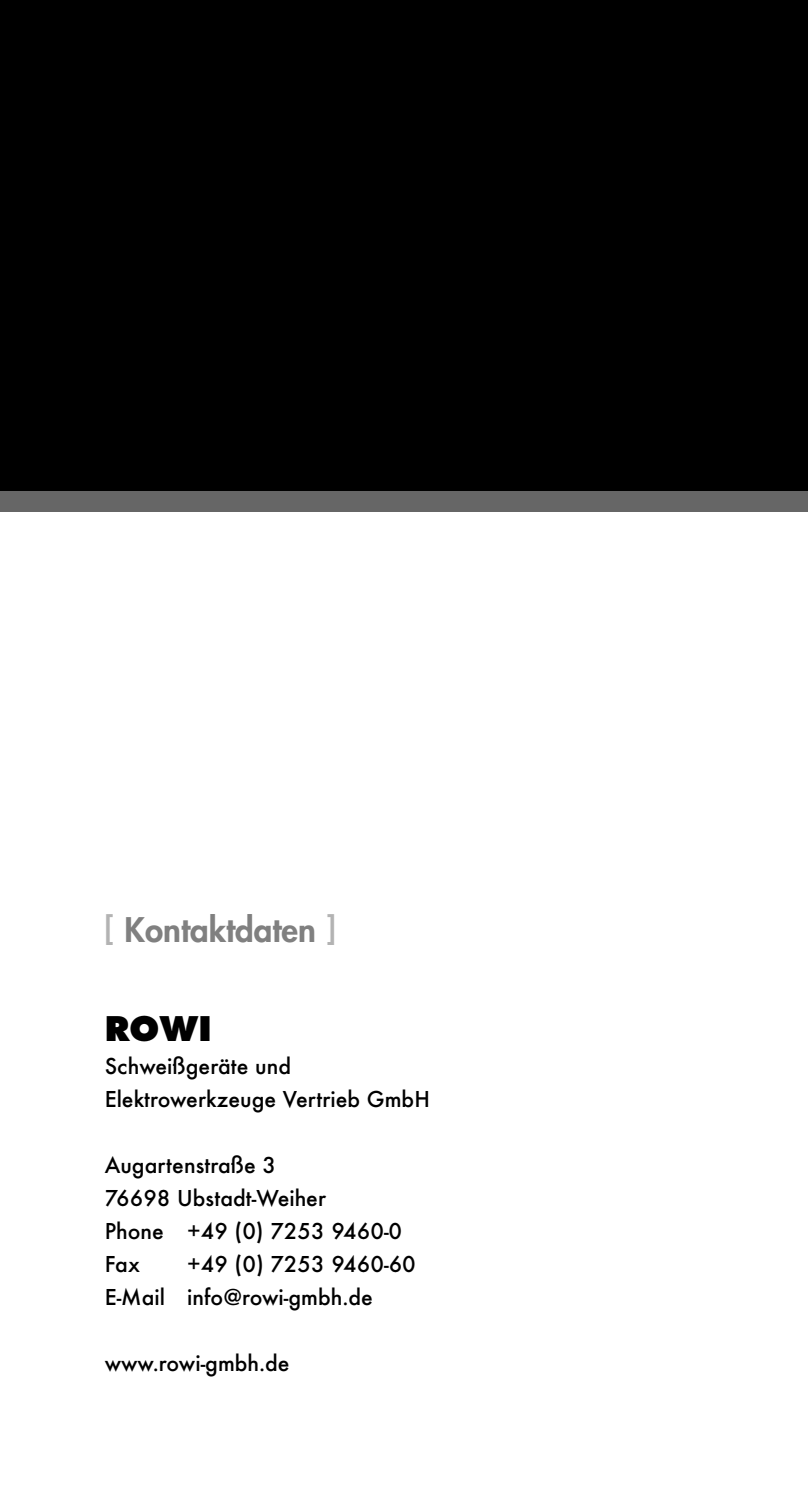
<style>
.page{position:relative;width:808px;height:1489px;background:#fff}
.page>*{position:absolute;margin:0;border:0;box-sizing:border-box;transform-origin:0 0}
.t1{font:800 33px "Futura";color:#808080}
.t2{font:800 33px "Futura";color:#000}
.t3{font:500 24px/33px "Futura T";color:#000}
.s1{color:#b3b3b3}
</style>
<div class="page">
<div style="left:0;top:0;width:808px;height:512px;background:#000"></div>
<h1 class="t1" style="left:105px;top:914px;width:233px"><span class="s1">[</span> Kontaktdaten <span class="s1">]</span></h1>
<h1 class="t2" style="left:105px;top:1014px;width:109px">ROWI</h1>
<p class="t3" style="left:105px;top:1051px;width:327px">Schweißgeräte und<br>Elektrowerkzeuge Vertrieb GmbH</p>
<p class="t3" style="left:105px;top:1150px;width:299px">Augartenstraße 3<br>76698 Ubstadt-Weiher<br>Phone +49 (0) 7253 9460-0<br>Fax</p>
<p class="t3" style="left:105px;top:1249px;width:313px;text-indent:82px">+49 (0) 7253 9460-60<br>E-Mail info@rowi-gmbh.de</p>
<p class="t3" style="left:105px;top:1348px;width:186px">www.rowi-gmbh.de</p>
</div>
